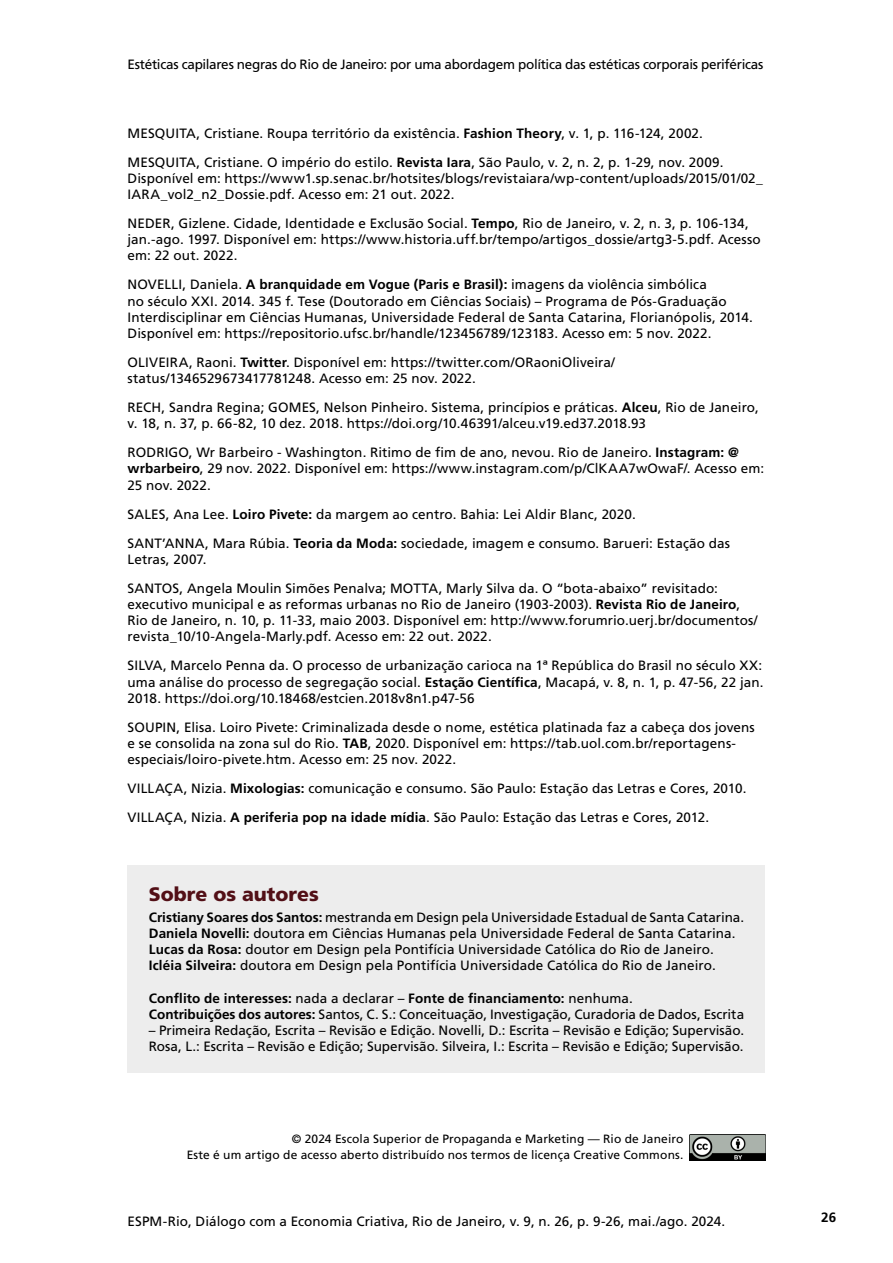
<style>
.page{position:relative;width:893px;height:1263px;background:#fff}
.page>*{position:absolute;margin:0;border:0;box-sizing:border-box;transform-origin:0 0}
.t1{font:900 19.5px "Frutiger LT Std";color:#520f16}
.t2{font:13.5px/16.2px "Frutiger LT Std";letter-spacing:.005em;color:#000}
.t3{font:13.5px "Frutiger LT Std";letter-spacing:-.02em;color:#000}
.t4{font:700 13.5px "Frutiger LT Std";color:#000}
.t5{font:12px/16.2px "Frutiger LT Std";letter-spacing:.01em;color:#000;text-align:right}
.s1{font-weight:700}
</style>
<div class="page">
<img style="left:690px;top:1134px;width:75px;height:27px">
<div style="left:128px;top:865px;width:637px;height:207px;background:#ededed"></div>
<p class="t3" style="left:128px;top:56px;width:637px">Estéticas capilares negras do Rio de Janeiro: por uma abordagem política das estéticas corporais periféricas</p>
<p class="t2" style="left:128px;top:119px;width:597px;line-height:29px">MESQUITA, Cristiane. Roupa território da existência. <span class="s1">Fashion Theory</span>, v. 1, p. 116-124, 2002.<br>MESQUITA, Cristiane. O império do estilo. <span class="s1">Revista Iara</span>, São Paulo, v. 2, n. 2, p. 1-29, nov. 2009.</p>
<p class="t2" style="left:128px;top:170px;width:637px">Disponível em: https://www1.sp.senac.br/hotsites/blogs/revistaiara/wp-content/uploads/2015/01/02_<br>IARA_vol2_n2_Dossie.pdf. Acesso em: 21 out. 2022.</p>
<p class="t2" style="left:128px;top:215px;width:635px">NEDER, Gizlene. Cidade, Identidade e Exclusão Social. <span class="s1">Tempo</span>, Rio de Janeiro, v. 2, n. 3, p. 106-134, jan.-ago. 1997. Disponível em: https://www.historia.uff.br/tempo/artigos_dossie/artg3-5.pdf. Acesso em: 22 out. 2022.</p>
<p class="t2" style="left:128px;top:277px;width:627px">NOVELLI, Daniela. <span class="s1">A branquidade em Vogue (Paris e Brasil):</span> imagens da violência simbólica<br>no século XXI. 2014. 345 f. Tese (Doutorado em Ciências Sociais) – Programa de Pós-Graduação Interdisciplinar em Ciências Humanas, Universidade Federal de Santa Catarina, Florianópolis, 2014.<br>Disponível em: https://repositorio.ufsc.br/handle/123456789/123183. Acesso em: 5 nov. 2022.</p>
<p class="t2" style="left:128px;top:354px;width:489px">OLIVEIRA, Raoni. <span class="s1">Twitter</span>. Disponível em: https://twitter.com/ORaoniOliveira/ status/1346529673417781248. Acesso em: 25 nov. 2022.</p>
<p class="t2" style="left:128px;top:399px;width:633px">RECH, Sandra Regina; GOMES, Nelson Pinheiro. Sistema, princípios e práticas. <span class="s1">Alceu</span>, Rio de Janeiro, v. 18, n. 37, p. 66-82, 10 dez. 2018. https://doi.org/10.46391/alceu.v19.ed37.2018.93</p>
<p class="t2" style="left:128px;top:445px;width:638px">RODRIGO, Wr Barbeiro - Washington. Ritimo de fim de ano, nevou. Rio de Janeiro. <span class="s1">Instagram: @ wrbarbeiro</span>, 29 nov. 2022. Disponível em: https://www.instagram.com/p/ClKAA7wOwaF/. Acesso em:<br>25 nov. 2022.</p>
<p class="t2" style="left:128px;top:499px;width:604px;line-height:29px">SALES, Ana Lee. <span class="s1">Loiro Pivete:</span> da margem ao centro. Bahia: Lei Aldir Blanc, 2020.<br>SANT’ANNA, Mara Rúbia. <span class="s1">Teoria da Moda:</span> sociedade, imagem e consumo. Barueri: Estação das</p>
<p class="t2" style="left:128px;top:545px;width:592px;line-height:29px">Letras, 2007.<br>SANTOS, Angela Moulin Simões Penalva; MOTTA, Marly Silva da. O “bota-abaixo” revisitado:</p>
<p class="t2" style="left:128px;top:596px;width:632px">executivo municipal e as reformas urbanas no Rio de Janeiro (1903-2003). <span class="s1">Revista Rio de Janeiro</span>,<br>Rio de Janeiro, n. 10, p. 11-33, maio 2003. Disponível em: http://www.forumrio.uerj.br/documentos/ revista_10/10-Angela-Marly.pdf. Acesso em: 22 out. 2022.</p>
<p class="t2" style="left:128px;top:658px;width:637px;text-align:justify">SILVA, Marcelo Penna da. O processo de urbanização carioca na 1ª República do Brasil no século XX: uma análise do processo de segregação social. <span class="s1">Estação Científica</span>, Macapá, v. 8, n. 1, p. 47-56, 22 jan.<br>2018. https://doi.org/10.18468/estcien.2018v8n1.p47-56</p>
<p class="t2" style="left:128px;top:719px;width:629px">SOUPIN, Elisa. Loiro Pivete: Criminalizada desde o nome, estética platinada faz a cabeça dos jovens e se consolida na zona sul do Rio. <span class="s1">TAB</span>, 2020. Disponível em: https://tab.uol.com.br/reportagens&shy;especiais/loiro-pivete.htm. Acesso em: 25 nov. 2022.</p>
<p class="t2" style="left:128px;top:774px;width:620px;line-height:29px">VILLAÇA, Nizia. <span class="s1">Mixologias:</span> comunicação e consumo. São Paulo: Estação das Letras e Cores, 2010.<br>VILLAÇA, Nizia. <span class="s1">A periferia pop na idade mídia</span>. São Paulo: Estação das Letras e Cores, 2012.</p>
<h1 class="t1" style="left:149px;top:882px;width:171px">Sobre os autores</h1>
<p class="t2" style="left:149px;top:909px;width:597px"><span class="s1">Cristiany Soares dos Santos:</span> mestranda em Design pela Universidade Estadual de Santa Catarina.<br><span class="s1">Daniela Novelli:</span> doutora em Ciências Humanas pela Universidade Federal de Santa Catarina.<br><span class="s1">Lucas da Rosa:</span> doutor em Design pela Pontifícia Universidade Católica do Rio de Janeiro.<br><span class="s1">Icléia Silveira:</span> doutora em Design pela Pontifícia Universidade Católica do Rio de Janeiro.</p>
<p class="t2" style="left:149px;top:990px;width:597px"><span class="s1">Conflito de interesses:</span> nada a declarar – <span class="s1">Fonte de financiamento:</span> nenhuma.<br><span class="s1">Contribuições dos autores:</span> Santos, C. S.: Conceituação, Investigação, Curadoria de Dados, Escrita</p>
<p class="t2" style="left:149px;top:1022px;width:597px">– Primeira Redação, Escrita – Revisão e Edição. Novelli, D.: Escrita – Revisão e Edição; Supervisão.<br>Rosa, L.: Escrita – Revisão e Edição; Supervisão. Silveira, I.: Escrita – Revisão e Edição; Supervisão.</p>
<p class="t5" style="left:187px;top:1131px;width:498px">© 2024 Escola Superior de Propaganda e Marketing — Rio de Janeiro<br>Este é um artigo de acesso aberto distribuído nos termos de licença Creative Commons.</p>
<p class="t2" style="left:128px;top:1213px;width:599px">ESPM-Rio, Diálogo com a Economia Criativa, Rio de Janeiro, v. 9, n. 26, p. 9-26, mai./ago. 2024.</p>
<p class="t4" style="left:821px;top:1209px;width:17px">26</p>
</div>
